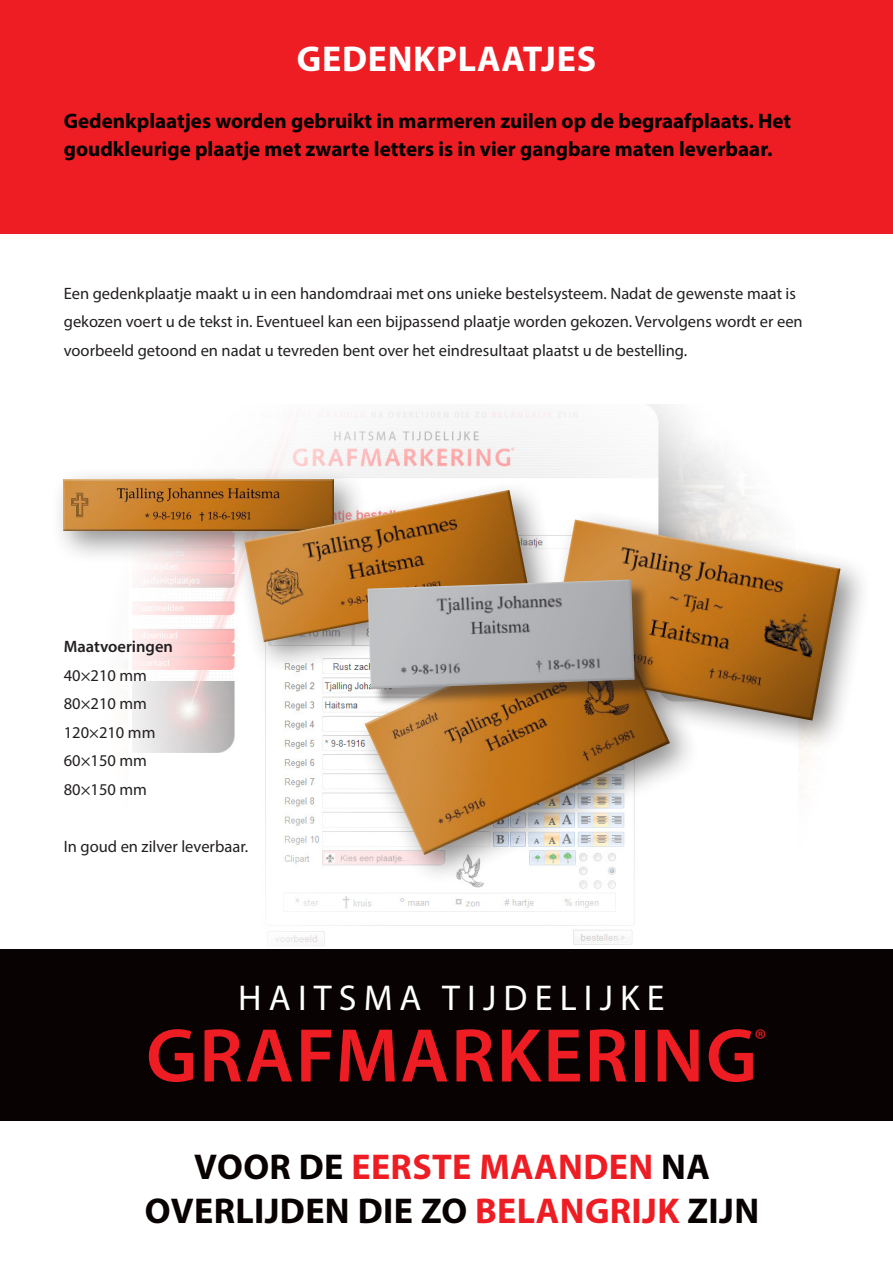
<style>
.page{position:relative;width:893px;height:1263px;background:#fff}
.page>*{position:absolute;margin:0;border:0;box-sizing:border-box;transform-origin:0 0}
.t1{font:600 76.8px "Myriad Pro";letter-spacing:.025em;color:#ee1d23}
.t2{font:700 36px/43.2px "Myriad Pro";letter-spacing:.01em;color:#080302;text-align:center}
.t3{font:36px "Myriad Pro";letter-spacing:.2em;color:#fff}
.t4{font:700 36px "Myriad Pro";letter-spacing:.02em;color:#fff}
.t5{font:28.8px "Myriad Pro";color:#ee1d23}
.t6{font:700 21px/28.5px "Myriad Pro";color:#000001}
.t7{font:16.5px/28.5px "Myriad Pro";color:#231f20}
.t8{font:600 16.5px "Myriad Pro";color:#231f20}
.s1{color:#ee1d23}
</style>
<div class="page">
<div style="left:0;top:0;width:893px;height:234px;background:#ee1d23"></div>
<div style="left:0;top:948px;width:893px;height:173px;background:#080302"></div>
<img style="left:127px;top:404px;width:682px;height:542px">
<div style="left:50px;top:466px;width:318px;height:98px;background:#231f20;opacity:.5"></div>
<img style="left:64px;top:479px;width:169px;height:51px">
<div style="left:233px;top:479px;width:328px;height:196px;background:#231f20;opacity:.5"></div>
<img style="left:244px;top:490px;width:285px;height:152px">
<div style="left:536px;top:508px;width:337px;height:245px;background:#231f20;opacity:.5"></div>
<img style="left:547px;top:519px;width:293px;height:202px">
<div style="left:354px;top:601px;width:347px;height:286px;background:#231f20;opacity:.5"></div>
<img style="left:364px;top:612px;width:306px;height:243px">
<div style="left:370px;top:582px;width:283px;height:125px;background:#231f20;opacity:.5"></div>
<img style="left:367px;top:579px;width:268px;height:110px">
<p class="t4" style="left:297px;top:35px;width:301px">GEDENKPLAATJES</p>
<p class="t6" style="left:64px;top:106px;width:729px">Gedenkplaatjes worden gebruikt in marmeren zuilen op de begraafplaats. Het goudkleurige plaatje met zwarte letters is in vier gangbare maten leverbaar.</p>
<p class="t7" style="left:64px;top:279px;width:740px">Een gedenkplaatje maakt u in een handomdraai met ons unieke bestelsysteem. Nadat de gewenste maat is gekozen voert u de tekst in. Eventueel kan een bijpassend plaatje worden gekozen. Vervolgens wordt er een voorbeeld getoond en nadat u tevreden bent over het eindresultaat plaatst u de bestelling.</p>
<p class="t8" style="left:64px;top:636px;width:111px">Maatvoeringen</p>
<p class="t7" style="left:64px;top:661px;width:85px">40×210 mm</p>
<p class="t7" style="left:64px;top:689px;width:85px">80×210 mm</p>
<p class="t7" style="left:64px;top:718px;width:93px">120×210 mm</p>
<p class="t7" style="left:64px;top:746px;width:85px">60×150 mm</p>
<p class="t7" style="left:64px;top:775px;width:85px">80×150 mm</p>
<p class="t7" style="left:64px;top:832px;width:186px">In goud en zilver leverbaar.</p>
<h2 class="t3" style="left:238px;top:975px;width:428px">HAITSMA TIJDELIJKE</h2>
<h1 class="t1" style="left:146px;top:1007px;width:613px">GRAFMARKERING</h1>
<h3 class="t5" style="left:754px;top:1021px;width:14px">®</h3>
<h2 class="t2" style="left:145px;top:1144px;width:616px">VOOR DE <span class="s1">EERSTE MAANDEN</span> NA<br>OVERLIJDEN DIE ZO <span class="s1">BELANGRIJK</span> ZIJN</h2>
</div>
